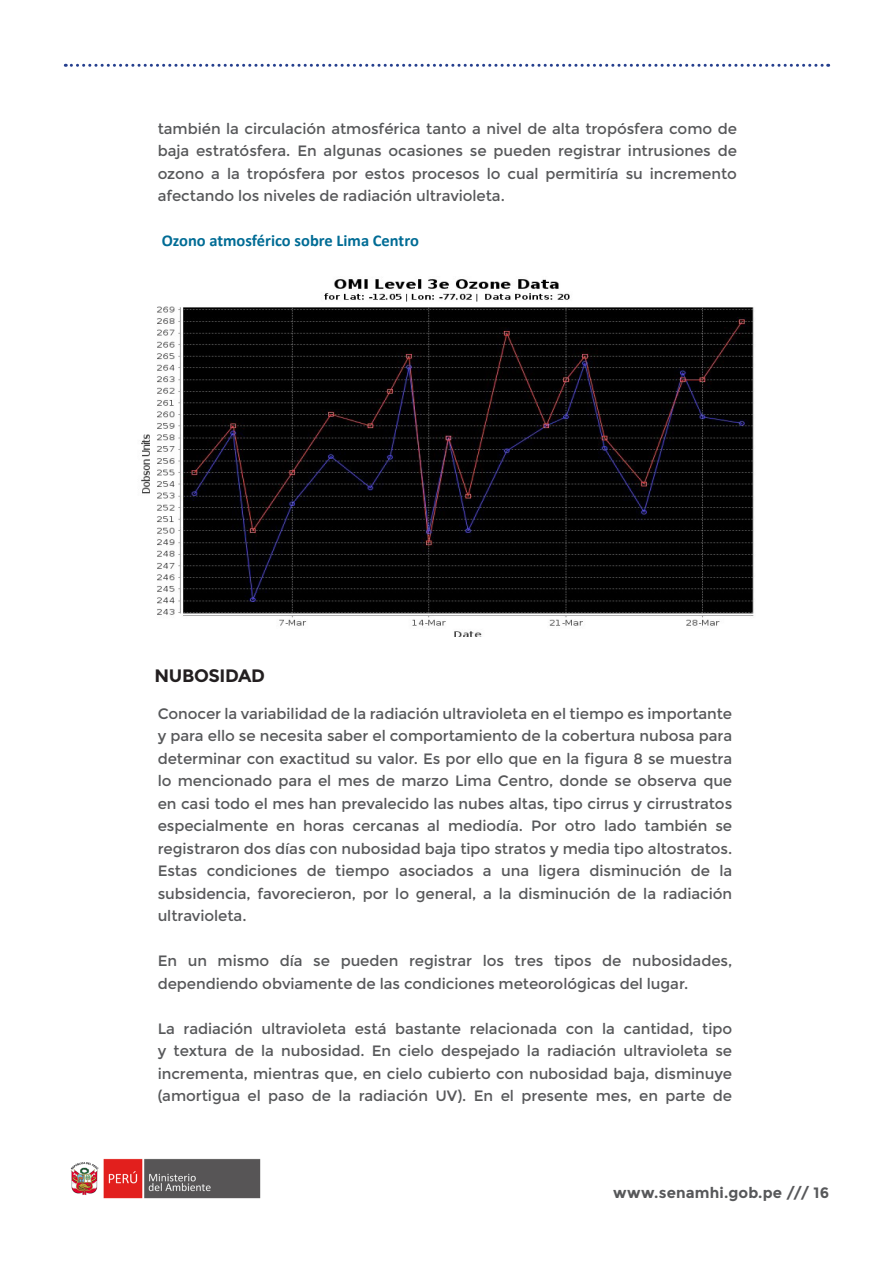
<style>
.page{position:relative;width:893px;height:1263px;background:#fff}
.page>*{position:absolute;margin:0;border:0;box-sizing:border-box;transform-origin:0 0}
.t1{font:700 18px "Montserrat";letter-spacing:-.02em;color:#231f20}
.tex-_de_gráfico_nro{font:700 16.5px "Calibri";color:#006c95}
.t2{font:15px/22.5px "Montserrat";letter-spacing:-.005em;color:#57585a;text-align:justify}
.t3{font:700 15px "Montserrat";letter-spacing:.01em;color:#57585a}
</style>
<div class="page">
<svg style="left:65px;top:64px;width:764px;height:3px"></svg>
<img style="left:70px;top:1158px;width:191px;height:41px">
<img style="left:141px;top:279px;width:613px;height:358px">
<p class="t2" style="left:158px;top:117px;width:581px">también la circulación atmosférica tanto a nivel de alta tropósfera como de baja estratósfera. En algunas ocasiones se pueden registrar intrusiones de ozono a la tropósfera por estos procesos lo cual permitiría su incremento afectando los niveles de radiación ultravioleta.</p>
<p class="tex-_de_gráfico_nro" style="left:162px;top:229px;width:259px">Ozono atmosférico sobre Lima Centro</p>
<p class="t1" style="left:154px;top:664px;width:112px">NUBOSIDAD</p>
<p class="t2" style="left:158px;top:702px;width:576px">Conocer la variabilidad de la radiación ultravioleta en el tiempo es importante y para ello se necesita saber el comportamiento de la cobertura nubosa para determinar con exactitud su valor. Es por ello que en la figura 8 se muestra lo mencionado para el mes de marzo Lima Centro, donde se observa que en casi todo el mes han prevalecido las nubes altas, tipo cirrus y cirrustratos especialmente en horas cercanas al mediodía. Por otro lado también se registraron dos días con nubosidad baja tipo stratos y media tipo altostratos.<br>Estas condiciones de tiempo asociados a una ligera disminución de la subsidencia, favorecieron, por lo general, a la disminución de la radiación ultravioleta.</p>
<p class="t2" style="left:158px;top:950px;width:576px">En un mismo día se pueden registrar los tres tipos de nubosidades, dependiendo obviamente de las condiciones meteorológicas del lugar.</p>
<p class="t2" style="left:158px;top:1017px;width:576px">La radiación ultravioleta está bastante relacionada con la cantidad, tipo y textura de la nubosidad. En cielo despejado la radiación ultravioleta se incrementa, mientras que, en cielo cubierto con nubosidad baja, disminuye (amortigua el paso de la radiación UV). En el presente mes, en parte de</p>
<p class="t3" style="left:613px;top:1184px;width:218px">www.senamhi.gob.pe /// 16</p>
</div>
